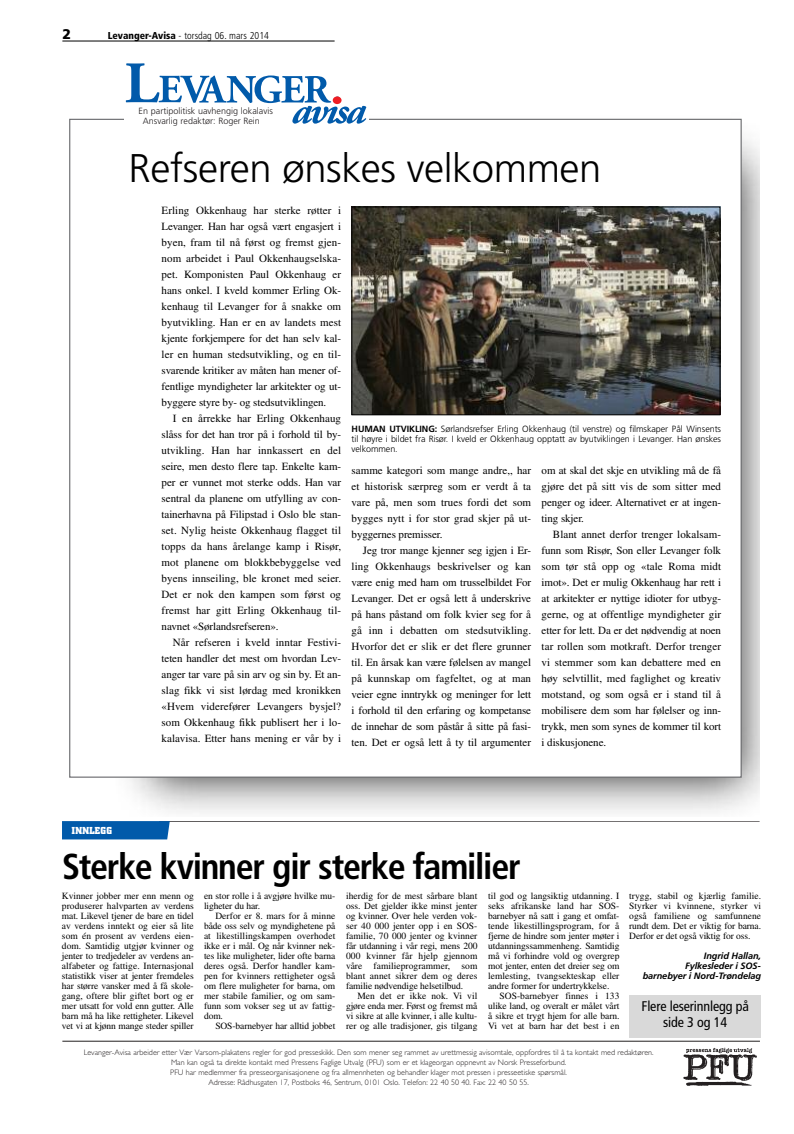
<style>
.page{position:relative;width:794px;height:1134px;background:#fff}
.page>*{position:absolute;margin:0;border:0;box-sizing:border-box;transform-origin:0 0}
.t1{font:300 40px "Frutiger LT Std";letter-spacing:-.01em;color:#000}
.t2{font:700 condensed 36px "Frutiger LT Std";letter-spacing:-.035em;color:#000}
.t3{font:condensed 14px/16px "Frutiger LT Std";letter-spacing:-.01em;color:#000;text-align:center}
.t4{font:900 14px "Frutiger LT Std";color:#000}
.t5{font:11px/16px "Times LT Std";letter-spacing:-.01em;color:#000;text-align:justify}
.t6{font:300 condensed 10px "Frutiger LT Std";color:#000}
.t7{font:700 10px "City";letter-spacing:.03em;color:#fff}
.t8{font:9.5px/10px "Times LT Std";letter-spacing:-.01em;color:#000;text-align:justify}
.t9{font:italic 700 9.2px/10px "Frutiger LT Std";letter-spacing:-.01em;color:#000;text-align:right}
.t10{font:300 9px/10px "Frutiger LT Std";letter-spacing:-.01em;color:#000;text-align:justify}
.t11{font:300 9px "Frutiger LT Std";color:#231f20}
.t12{font:300 8px/10px "Gill Sans Std";color:#231f20;text-align:center}
.t13{font:700 6.2px "Adobe Garamond Pro";letter-spacing:-.065em;color:#231f20;scale:.93 1}
.s1{font-weight:900}
.s2{font-weight:700}
</style>
<div class="page">
<div style="left:629px;top:995px;width:131px;height:42px;background:#d9d9d9"></div>
<hr style="left:62px;top:41px;width:272px;height:1px;background:#000">
<img style="left:683px;top:1047px;width:74px;height:39px">
<hr style="left:62px;top:1041px;width:698px;height:1px;background:#231f20">
<img style="left:69px;top:118px;width:691px;height:695px">
<div style="left:70px;top:120px;width:670px;height:656px;background:#fff"></div>
<div style="left:124px;top:61px;width:244px;height:68px;background:#fff"></div>
<svg style="left:126px;top:63px;width:240px;height:61px"></svg>
<div style="left:333px;top:96px;width:8px;height:8px;background:#ee1d23;border-radius:50%"></div>
<div style="left:129px;top:107px;width:153px;height:21px;background:#fff"></div>
<img style="left:353px;top:209px;width:365px;height:204px">
<div style="left:351px;top:207px;width:369px;height:208px;border:1px solid #000"></div>
<hr style="left:159px;top:821px;width:600px;height:1px;background:#231f20">
<svg style="left:62px;top:821px;width:108px;height:18px;background:#055dab"></svg>
<p class="t4" style="left:62px;top:28px;width:10px">2</p>
<p class="t6" style="left:108px;top:31px;width:163px"><span class="s1">Levanger-Avisa</span> - torsdag 06. mars 2014</p>
<p class="t11" style="left:130px;top:107px;width:144px"><sub>RUN</sub>En partipolitisk uavhengig lokalavis</p>
<p class="t13" style="left:141px;top:111px;width:103px">NLAGT I 1848 SOM NORDRE TRONDHJ</p>
<p class="t11" style="left:143px;top:117px;width:119px">Ansvarlig redaktør: Roger Rein</p>
<h1 class="t1" style="left:129px;top:152px;width:474px">Refseren ønskes velkommen</h1>
<p class="t7" style="left:72px;top:827px;width:42px">INNLEGG</p>
<p class="t5" style="left:162px;top:204px;width:181px">Erling Okkenhaug har sterke røtter i Levanger. Han har også vært engasjert i byen, fram til nå først og fremst gjen&shy;nom arbeidet i Paul Okkenhaugselska&shy;pet. Komponisten Paul Okkenhaug er hans onkel. I kveld kommer Erling Ok&shy;kenhaug til Levanger for å snakke om byutvikling. Han er en av landets mest kjente forkjempere for det han selv kal&shy;ler en human stedsutvikling, og en til&shy;svarende kritiker av måten han mener of&shy;fentlige myndigheter lar arkitekter og ut&shy;byggere styre by- og stedsutviklingen.</p>
<p class="t5" style="left:162px;top:412px;width:181px;text-indent:11px">I en årrekke har Erling Okkenhaug slåss for det han tror på i forhold til by&shy;utvikling. Han har innkassert en del seire, men desto flere tap. Enkelte kam&shy;per er vunnet mot sterke odds. Han var sentral da planene om utfylling av con&shy;tainerhavna på Filipstad i Oslo ble stan&shy;set. Nylig heiste Okkenhaug flagget til topps da hans årelange kamp i Risør, mot planene om blokkbebyggelse ved byens innseiling, ble kronet med seier.<br>Det er nok den kampen som først og fremst har gitt Erling Okkenhaug til&shy;navnet «Sørlandsrefseren».</p>
<p class="t5" style="left:162px;top:636px;width:181px;text-indent:11px">Når refseren i kveld inntar Festivi&shy;teten handler det mest om hvordan Lev&shy;anger tar vare på sin arv og sin by. Et an&shy;slag fikk vi sist lørdag med kronikken «Hvem viderefører Levangers bysjel? som Okkenhaug fikk publisert her i lo&shy;kalavisa. Etter hans mening er vår by i</p>
<p class="t10" style="left:351px;top:424px;width:371px"><span class="s2">HUMAN UTVIKLING:</span> Sørlandsrefser Erling Okkenhaug (til venstre) og filmskaper Pål Winsents til høyre i bildet fra Risør. I kveld er Okkenhaug opptatt av byutviklingen i Levanger. Han ønskes velkommen.</p>
<p class="t5" style="left:541px;top:464px;width:181px">om at skal det skje en utvikling må de få gjøre det på sitt vis de som sitter med penger og ideer. Alternativet er at ingen&shy;ting skjer.</p>
<p class="t5" style="left:541px;top:528px;width:181px;text-indent:11px">Blant annet derfor trenger lokalsam&shy;funn som Risør, Son eller Levanger folk som tør stå opp og «tale Roma midt imot». Det er mulig Okkenhaug har rett i at arkitekter er nyttige idioter for utbyg&shy;gerne, og at offentlige myndigheter gir etter for lett. Da er det nødvendig at noen tar rollen som motkraft. Derfor trenger vi stemmer som kan debattere med en høy selvtillit, med faglighet og kreativ motstand, og som også er i stand til å mobilisere dem som har følelser og inn&shy;trykk, men som synes de kommer til kort i diskusjonene.</p>
<p class="t5" style="left:351px;top:464px;width:181px">samme kategori som mange andre,, har et historisk særpreg som er verdt å ta vare på, men som trues fordi det som bygges nytt i for stor grad skjer på ut&shy;byggernes premisser.</p>
<p class="t5" style="left:352px;top:544px;width:181px;text-indent:11px">Jeg tror mange kjenner seg igjen i Er&shy;ling Okkenhaugs beskrivelser og kan være enig med ham om trusselbildet For Levanger. Det er også lett å underskrive på hans påstand om folk kvier seg for å gå inn i debatten om stedsutvikling.<br>Hvorfor det er slik er det flere grunner til. En årsak kan være følelsen av mangel på kunnskap om fagfeltet, og at man veier egne inntrykk og meninger for lett i forhold til den erfaring og kompetanse de innehar de som påstår å sitte på fasi&shy;ten. Det er også lett å ty til argumenter</p>
<h2 class="t2" style="left:62px;top:852px;width:460px">Sterke kvinner gir sterke familier</h2>
<p class="t8" style="left:62px;top:891px;width:133px">Kvinner jobber mer enn menn og produserer halvparten av verdens mat. Likevel tjener de bare en tidel av verdens inntekt og eier så lite som én prosent av verdens eien&shy;dom. Samtidig utgjør kvinner og jenter to tredjedeler av verdens an&shy;alfabeter og fattige. Internasjonal statistikk viser at jenter fremdeles har større vansker med å få skole&shy;gang, oftere blir giftet bort og er mer utsatt for vold enn gutter. Alle barn må ha like rettigheter. Likevel vet vi at kjønn mange steder spiller</p>
<p class="t8" style="left:204px;top:891px;width:133px">en stor rolle i å avgjøre hvilke mu&shy;ligheter du har.</p>
<p class="t8" style="left:204px;top:911px;width:133px;text-indent:11px">Derfor er 8. mars for å minne både oss selv og myndighetene på at likestillingskampen overhodet ikke er i mål. Og når kvinner nek&shy;tes like muligheter, lider ofte barna deres også. Derfor handler kam&shy;pen for kvinners rettigheter også om flere muligheter for barna, om mer stabile familier, og om sam&shy;funn som vokser seg ut av fattig&shy;dom.</p>
<p class="t8" style="left:215px;top:1021px;width:121px">SOS-barnebyer har alltid jobbet</p>
<p class="t8" style="left:346px;top:891px;width:133px">iherdig for de mest sårbare blant oss. Det gjelder ikke minst jenter og kvinner. Over hele verden vok&shy;ser 40 000 jenter opp i en SOS&shy;familie, 70 000 jenter og kvinner får utdanning i vår regi, mens 200<br>000 kvinner får hjelp gjennom våre familieprogrammer, som blant annet sikrer dem og deres familie nødvendige helsetilbud.</p>
<p class="t8" style="left:346px;top:991px;width:133px;text-indent:11px">Men det er ikke nok. Vi vil gjøre enda mer. Først og fremst må vi sikre at alle kvinner, i alle kultu&shy;rer og alle tradisjoner, gis tilgang</p>
<p class="t8" style="left:488px;top:891px;width:133px">til god og langsiktig utdanning. I seks afrikanske land har SOS&shy;barnebyer nå satt i gang et omfat&shy;tende likestillingsprogram, for å fjerne de hindre som jenter møter i utdanningssammenheng. Samtidig må vi forhindre vold og overgrep mot jenter, enten det dreier seg om lemlesting, tvangsekteskap eller andre former for undertrykkelse.</p>
<p class="t8" style="left:488px;top:991px;width:133px;text-indent:11px">SOS-barnebyer finnes i 133 ulike land, og overalt er målet vårt å sikre et trygt hjem for alle barn.<br>Vi vet at barn har det best i en</p>
<p class="t8" style="left:629px;top:891px;width:133px">trygg, stabil og kjærlig familie.<br>Styrker vi kvinnene, styrker vi også familiene og samfunnene rundt dem. Det er viktig for barna.<br>Derfor er det også viktig for oss.</p>
<p class="t9" style="left:643px;top:951px;width:120px">Ingrid Hallan,<br>Fylkesleder i SOS&shy;barnebyer i Nord-Trøndelag</p>
<p class="t3" style="left:641px;top:999px;width:109px">Flere leserinnlegg på side 3 og 14</p>
<p class="t12" style="left:84px;top:1048px;width:571px">Levanger-Avisa arbeider etter Vær Varsom-plakatens regler for god presseskikk. Den som mener seg rammet av urettmessig avisomtale, oppfordres til å ta kontakt med redaktøren.<br>Man kan også ta direkte kontakt med Pressens Faglige Utvalg (PFU) som er et klageorgan oppnevnt av Norsk Presseforbund.<br>PFU har medlemmer fra presseorganisasjonene og fra allmennheten og behandler klager mot pressen i presseetiske spørsmål.<br>Adresse: Rådhusgaten 17, Postboks 46, Sentrum, 0101 Oslo. Telefon: 22 40 50 40. Fax: 22 40 50 55.</p>
</div>
